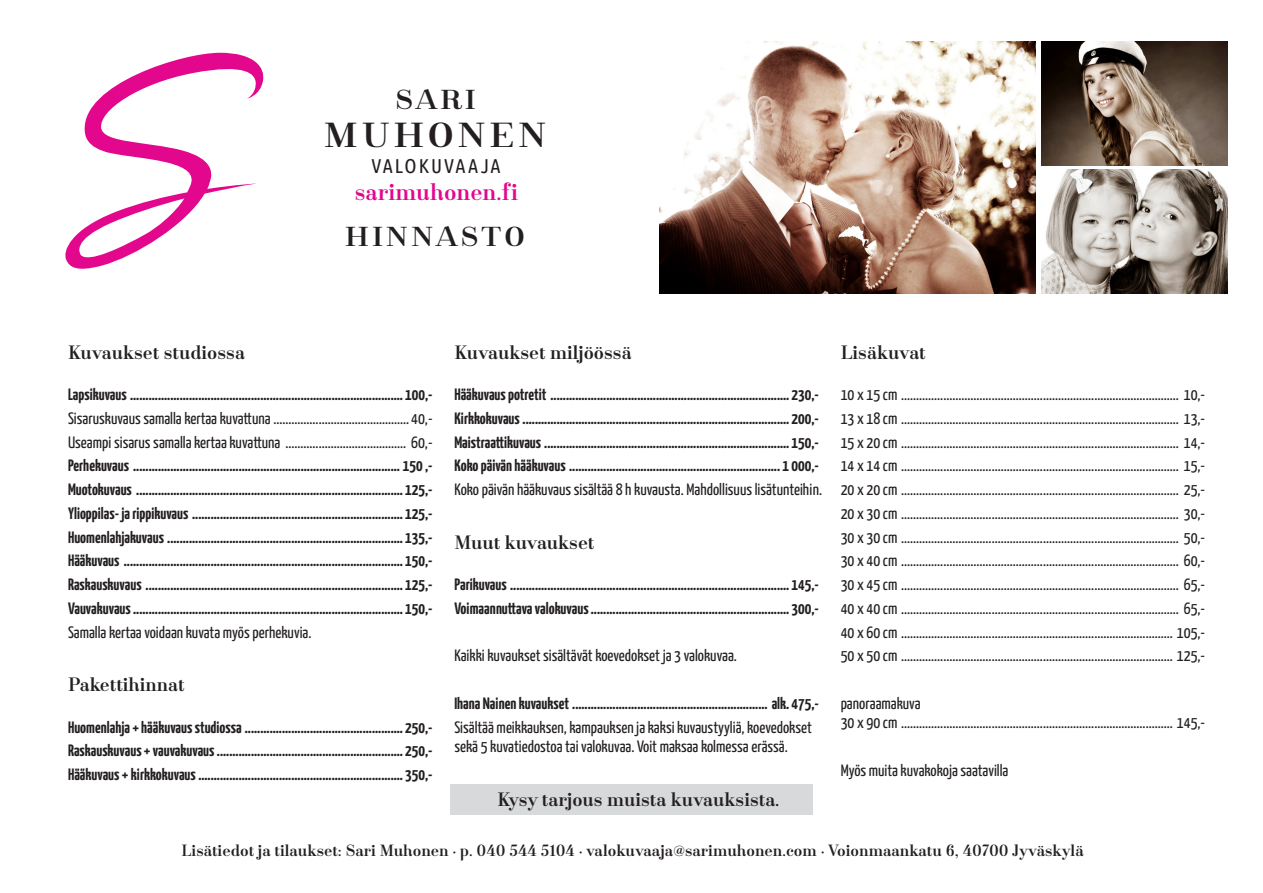
<style>
.page{position:relative;width:1263px;height:893px;background:#fff}
.page>*{position:absolute;margin:0;border:0;box-sizing:border-box;transform-origin:0 0}
.t1{font:700 32.4px "Santis";color:#231f20;scale:1.11 1}
.t2{font:700 25.5px "Santis";color:#231f20;scale:1.11 1}
.t3{font:700 22.05px "Santis";color:#e2078c}
.t4{font:20.1px "Ubuntu Condensed";letter-spacing:.1em;color:#231f20}
.t5{font:700 18px "Santis";color:#231f20}
.t6{font:16.5px/19.5px "Yanone Kaffeesatz";color:#231f20}
.t7{font:700 16.5px "Yanone Kaffeesatz";color:#231f20}
.t8{font:700 15.15px "Santis";color:#231f20}
</style>
<div class="page">
<svg style="left:65px;top:53px;width:199px;height:216px"></svg>
<img style="left:659px;top:42px;width:377px;height:251px">
<img style="left:1042px;top:169px;width:185px;height:124px">
<img style="left:1042px;top:42px;width:185px;height:124px">
<div style="left:450px;top:784px;width:362px;height:31px;background:#d8d9db"></div>
<p class="t2" style="left:395px;top:86px;width:74px">SARI</p>
<p class="t1" style="left:324px;top:117px;width:202px">MUHONEN</p>
<p class="t4" style="left:371px;top:154px;width:131px">VALOKUVAAJA</p>
<p class="t3" style="left:355px;top:179px;width:165px">sarimuhonen.fi</p>
<p class="t2" style="left:345px;top:223px;width:164px">HINNASTO</p>
<p class="t5" style="left:68px;top:342px;width:178px">Kuvaukset studiossa</p>
<p class="t7" style="left:68px;top:384px;width:366px">Lapsikuvaus ........................................................................................ 100,-</p>
<p class="t6" style="left:68px;top:408px;width:366px">Sisaruskuvaus samalla kertaa kuvattuna ............................................. 40,-</p>
<p class="t6" style="left:68px;top:432px;width:366px">Useampi sisarus samalla kertaa kuvattuna ........................................ 60,-</p>
<p class="t7" style="left:68px;top:455px;width:366px">Perhekuvaus ...................................................................................... 150 ,-</p>
<p class="t7" style="left:68px;top:479px;width:366px">Muotokuvaus ...................................................................................... 125,-</p>
<p class="t7" style="left:68px;top:503px;width:366px">Ylioppilas- ja rippikuvaus .................................................................... 125,-</p>
<p class="t7" style="left:68px;top:527px;width:366px">Huomenlahjakuvaus ............................................................................ 135,-</p>
<p class="t7" style="left:68px;top:550px;width:366px">Hääkuvaus .......................................................................................... 150,-</p>
<p class="t7" style="left:68px;top:574px;width:366px">Raskauskuvaus ................................................................................... 125,-</p>
<p class="t7" style="left:68px;top:598px;width:366px">Vauvakuvaus ....................................................................................... 150,-</p>
<p class="t6" style="left:68px;top:622px;width:245px">Samalla kertaa voidaan kuvata myös perhekuvia.</p>
<p class="t5" style="left:68px;top:674px;width:118px">Pakettihinnat</p>
<p class="t7" style="left:68px;top:717px;width:366px">Huomenlahja + hääkuvaus studiossa ................................................... 250,-</p>
<p class="t7" style="left:68px;top:740px;width:366px">Raskauskuvaus + vauvakuvaus ............................................................ 250,-</p>
<p class="t7" style="left:68px;top:764px;width:366px">Hääkuvaus + kirkkokuvaus .................................................................. 350,-</p>
<p class="t5" style="left:454px;top:342px;width:179px">Kuvaukset miljöössä</p>
<p class="t7" style="left:454px;top:384px;width:366px">Hääkuvaus potretit ............................................................................. 230,-</p>
<p class="t7" style="left:454px;top:408px;width:366px">Kirkkokuvaus ...................................................................................... 200,-</p>
<p class="t7" style="left:454px;top:432px;width:366px">Maistraattikuvaus ............................................................................... 150,-</p>
<p class="t7" style="left:454px;top:455px;width:366px">Koko päivän hääkuvaus .................................................................... 1 000,-</p>
<p class="t6" style="left:454px;top:480px;width:369px">Koko päivän hääkuvaus sisältää 8 h kuvausta. Mahdollisuus lisätunteihin.</p>
<p class="t5" style="left:454px;top:532px;width:142px">Muut kuvaukset</p>
<p class="t7" style="left:454px;top:574px;width:366px">Parikuvaus .......................................................................................... 145,-</p>
<p class="t7" style="left:454px;top:598px;width:366px">Voimaannuttava valokuvaus ................................................................ 300,-</p>
<p class="t6" style="left:454px;top:646px;width:284px">Kaikki kuvaukset sisältävät koevedokset ja 3 valokuvaa.</p>
<p class="t7" style="left:454px;top:693px;width:366px">Ihana Nainen kuvaukset ............................................................... alk. 475,-</p>
<p class="t6" style="left:454px;top:717px;width:359px">Sisältää meikkauksen, kampauksen ja kaksi kuvaustyyliä, koevedokset sekä 5 kuvatiedostoa tai valokuvaa. Voit maksaa kolmessa erässä.</p>
<p class="t5" style="left:497px;top:789px;width:284px">Kysy tarjous muista kuvauksista.</p>
<p class="t5" style="left:841px;top:342px;width:87px">Lisäkuvat</p>
<p class="t6" style="left:841px;top:385px;width:366px">10 x 15 cm ............................................................................................ 10,-</p>
<p class="t6" style="left:841px;top:408px;width:366px">13 x 18 cm ............................................................................................ 13,-</p>
<p class="t6" style="left:841px;top:432px;width:366px">15 x 20 cm ............................................................................................ 14,-</p>
<p class="t6" style="left:841px;top:456px;width:366px">14 x 14 cm ............................................................................................ 15,-</p>
<p class="t6" style="left:841px;top:480px;width:366px">20 x 20 cm ............................................................................................ 25,-</p>
<p class="t6" style="left:841px;top:503px;width:366px">20 x 30 cm ............................................................................................ 30,-</p>
<p class="t6" style="left:841px;top:527px;width:366px">30 x 30 cm ............................................................................................ 50,-</p>
<p class="t6" style="left:841px;top:551px;width:366px">30 x 40 cm ............................................................................................ 60,-</p>
<p class="t6" style="left:841px;top:575px;width:366px">30 x 45 cm ............................................................................................ 65,-</p>
<p class="t6" style="left:841px;top:598px;width:366px">40 x 40 cm ............................................................................................ 65,-</p>
<p class="t6" style="left:841px;top:622px;width:366px">40 x 60 cm .......................................................................................... 105,-</p>
<p class="t6" style="left:841px;top:646px;width:366px">50 x 50 cm .......................................................................................... 125,-</p>
<p class="t6" style="left:841px;top:693px;width:366px">panoraamakuva<br>30 x 90 cm .......................................................................................... 145,-</p>
<p class="t6" style="left:841px;top:760px;width:169px">Myös muita kuvakokoja saatavilla</p>
<p class="t8" style="left:182px;top:842px;width:904px">Lisätiedot ja tilaukset: Sari Muhonen ˙ p. 040 544 5104 ˙ valokuvaaja@sarimuhonen.com ˙ Voionmaankatu 6, 40700 Jyväskylä</p>
</div>
